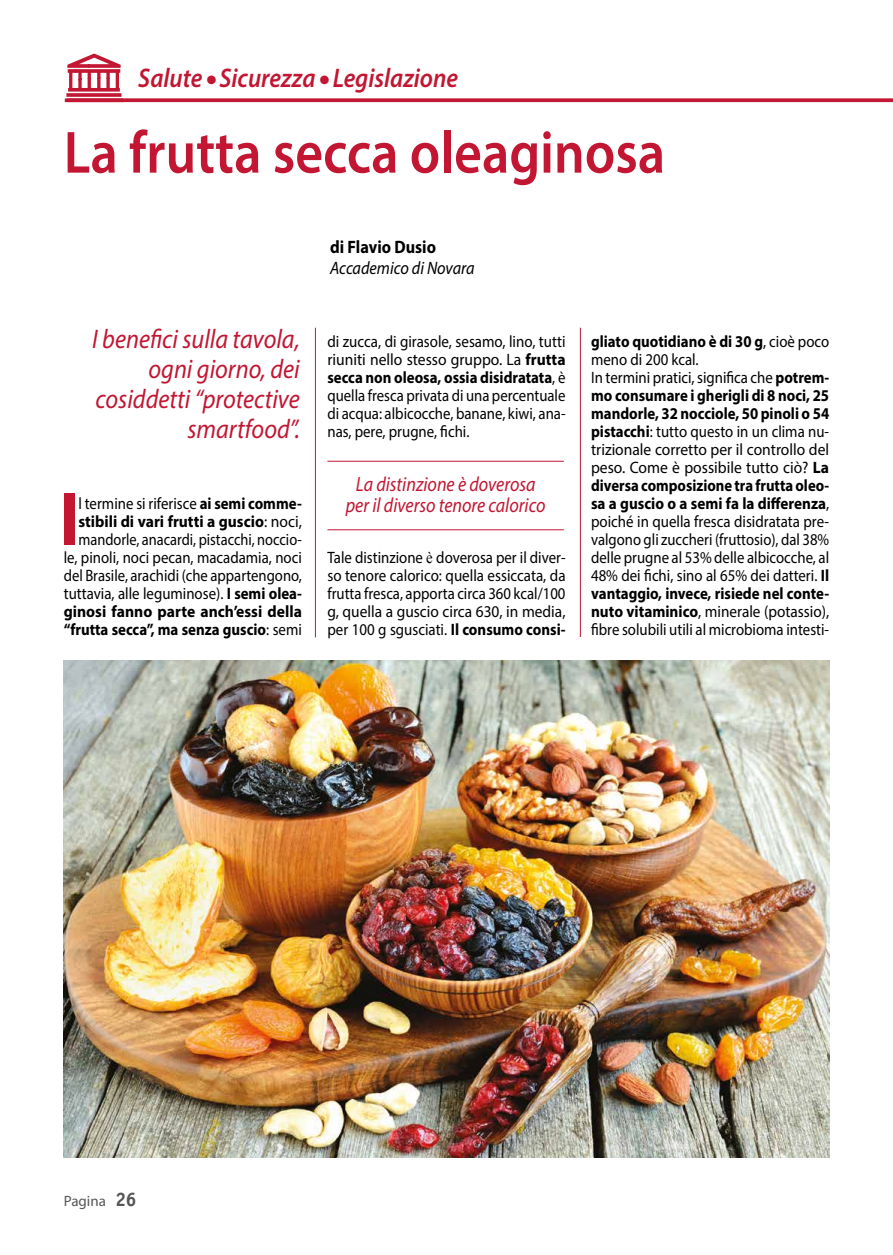
<style>
.page{position:relative;width:893px;height:1255px;background:#fff}
.page>*{position:absolute;margin:0;border:0;box-sizing:border-box;transform-origin:0 0}
.t1{font:700 76.95px "Myriad Pro";color:#c21632;scale:.91 1}
.t2{font:600 60px "Myriad Pro";color:#c21632;scale:.9 1}
.t3{font:italic 27px/30px "Myriad Pro";color:#c21632;text-align:right;scale:.9 1}
.t4{font:italic 600 27px "Myriad Pro";color:#c21632;scale:.9 1}
.t5{font:italic 20.55px/21px "Myriad Pro";color:#c21632;text-align:center;scale:.88 1}
.t6{font:italic 18px "Myriad Pro";color:#000;scale:.9 1}
.t7{font:700 18px "Myriad Pro";color:#000;scale:.9 1}
.t8{font:16.5px/18px "Myriad Pro";color:#000;text-align:right;scale:.9 1}
.t9{font:16.5px/18px "Myriad Pro";color:#000;text-align:justify;scale:.91 1}
.t10{font:15px "Myriad Pro";color:#575756}
.s1{font-weight:700}
.s2{font-family:"Times New Roman"}
.s3{font-family:"Officina Sans ITC Std";font-weight:700;font-size:19.5px}
</style>
<div class="page">
<svg style="left:67px;top:54px;width:54px;height:38px"></svg>
<svg style="left:66px;top:93px;width:55px;height:4px"></svg>
<hr style="left:580px;top:328px;width:1px;height:309px;background:#c21632">
<hr style="left:315px;top:328px;width:1px;height:309px;background:#c21632">
<hr style="left:327px;top:461px;width:237px;height:1px;background:#c21632">
<hr style="left:327px;top:529px;width:237px;height:1px;background:#c21632">
<img style="left:64px;top:660px;width:765px;height:497px">
<svg style="left:67px;top:98px;width:826px;height:4px;fill:#c21632"></svg>
<h3 class="t4" style="left:138px;top:61px;width:357px">Salute ● Sicurezza ● Legislazione</h3>
<h2 class="t2" style="left:64px;top:114px;width:670px">La frutta secca oleaginosa</h2>
<h3 class="t3" style="left:92px;top:323px;width:232px">I benefici sulla tavola, ogni giorno, dei cosiddetti “protective smartfood”.</h3>
<h1 class="t1" style="left:59px;top:468px;width:23px">I</h1>
<p class="t8" style="left:64px;top:494px;width:266px">l termine si riferisce <span class="s1">ai semi comme&shy;stibili di vari frutti a guscio</span>: noci, mandorle, anacardi, pistacchi, noccio&shy;le, pinoli, noci pecan, macadamia, noci del Brasile, arachidi (che appartengono, tuttavia, alle leguminose). <span class="s1">I semi olea&shy;ginosi fanno parte anch’essi della “frutta secca”, ma senza guscio</span>: semi</p>
<p class="t7" style="left:330px;top:235px;width:119px">di Flavio Dusio</p>
<p class="t6" style="left:330px;top:257px;width:162px">Accademico di Novara</p>
<p class="t9" style="left:327px;top:332px;width:263px">di zucca, di girasole, sesamo, lino, tutti riuniti nello stesso gruppo. La <span class="s1">frutta secca non oleosa, ossia disidratata</span>, è quella fresca privata di una percentuale di acqua: albicocche, banane, kiwi, ana&shy;nas, pere, prugne, fichi.</p>
<p class="t5" style="left:346px;top:473px;width:229px">La distinzione è doverosa per il diverso tenore calorico</p>
<p class="t8" style="left:327px;top:548px;width:266px;text-align:justify">Tale distinzione <span class="s2">è</span> doverosa per il diver&shy;so tenore calorico: quella essiccata, da frutta fresca, apporta circa 360 kcal/100 g, quella a guscio circa 630, in media, per 100 g sgusciati. <span class="s1">Il consumo consi-</span></p>
<p class="t8" style="left:591px;top:332px;width:266px;text-align:left"><span class="s1">gliato quotidiano è di 30 g</span>, cioè poco meno di 200 kcal.<br>In termini pratici, significa che <span class="s1">potrem&shy;mo consumare i gherigli di 8 noci, 25 mandorle, 32 nocciole, 50 pinoli o 54 pistacchi</span>: tutto questo in un clima nu&shy;trizionale corretto per il controllo del peso. Come è possibile tutto ciò? <span class="s1">La diversa composizione tra frutta oleo&shy;sa a guscio o a semi fa la differenza</span>, poiché in quella fresca disidratata pre&shy;valgono gli zuccheri (fruttosio), dal 38% delle prugne al 53% delle albicocche, al 48% dei fichi, sino al 65% dei datteri. <span class="s1">Il vantaggio, invece, risiede nel conte&shy;nuto vitaminico</span>, minerale (potassio), fibre solubili utili al microbioma intesti-</p>
<p class="t10" style="left:64px;top:1191px;width:74px">Pagina <span class="s3">26</span></p>
</div>
